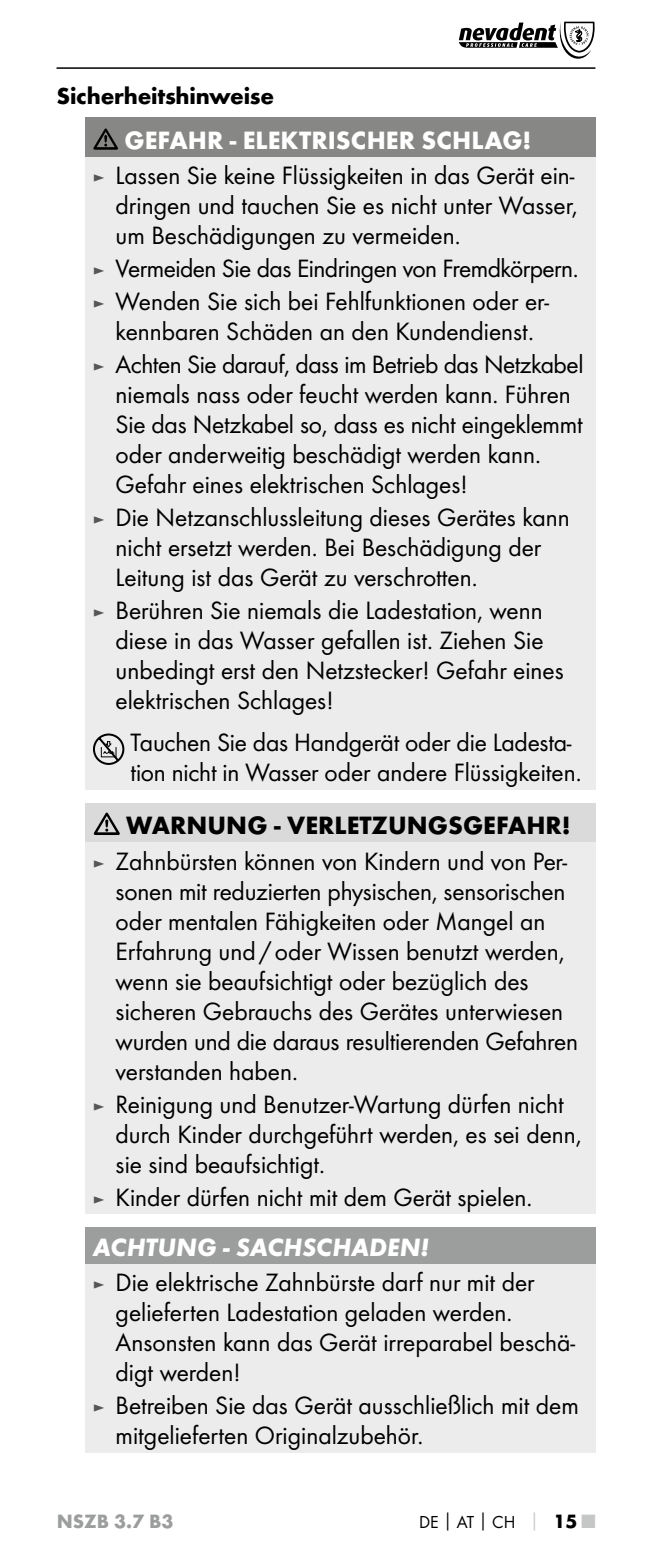
<style>
.page{position:relative;width:652px;height:1560px;background:#fff}
.page>*{position:absolute;margin:0;border:0;box-sizing:border-box;transform-origin:0 0}
.t1{font:26px/30px "Futura Boo";color:#000}
.t2{font:26px/32.8px "Futura Boo";letter-spacing:-.02em;color:#000}
.t3{font:700 26px "Futura";color:#fff}
.t4{font:700 26px "Futura";color:#000}
.t5{font:italic 700 26px "Futura";color:#fff}
.t6{font:700 24px "Futura";letter-spacing:-.01em;color:#000}
.t7{font:700 20px "Futura";color:#9c9d9d}
.t8{font:18px "Futura Boo";color:#000}
.s1{font-size:18px;color:#565656}
.s2{font-family:"Futura";font-weight:700}
.s3{font-family:"Futura";font-weight:700;color:#c5c6c6}
.s4{font-family:"Futura";font-weight:700;font-size:20px}
.s5{font-family:"Futura";font-weight:700;font-size:20px;color:#c5c6c6}
</style>
<div class="page">
<svg style="left:459px;top:21px;width:136px;height:38px"></svg>
<hr style="left:57px;top:67px;width:538px;height:2px;background:#000">
<div style="left:85px;top:118px;width:510px;height:39px;background:#878786"></div>
<div style="left:85px;top:157px;width:510px;height:632px;background:#ececed"></div>
<svg style="left:93px;top:128px;width:25px;height:22px"></svg>
<svg style="left:93px;top:733px;width:31px;height:32px"></svg>
<div style="left:85px;top:803px;width:510px;height:39px;background:#dadada"></div>
<div style="left:85px;top:842px;width:510px;height:371px;background:#ececed"></div>
<svg style="left:94px;top:812px;width:26px;height:23px"></svg>
<div style="left:85px;top:1226px;width:510px;height:37px;background:#9c9d9d"></div>
<div style="left:85px;top:1263px;width:510px;height:188px;background:#ececed"></div>
<p class="t6" style="left:57px;top:81px;width:219px">Sicherheitshinweise</p>
<p class="t3" style="left:125px;top:124px;width:408px">GEFAHR - ELEKTRISCHER SCHLAG!</p>
<p class="t1" style="left:116px;top:160px;width:464px;text-indent:-23px"><span class="s1">►</span> Lassen Sie keine Flüssigkeiten in das Gerät ein&shy;dringen und tauchen Sie es nicht unter Wasser, um Beschädigungen zu vermeiden.</p>
<p class="t1" style="left:93px;top:252px;width:484px;line-height:32.8px"><span class="s1">►</span> Vermeiden Sie das Eindringen von Fremdkörpern. <span class="s1">►</span> Wenden Sie sich bei Fehlfunktionen oder er-</p>
<p class="t2" style="left:93px;top:315px;width:492px;text-indent:23px">kennbaren Schäden an den Kundendienst.<br><span class="s1">►</span> Achten Sie darauf, dass im Betrieb das Netzkabel</p>
<p class="t1" style="left:116px;top:379px;width:469px">niemals nass oder feucht werden kann. Führen Sie das Netzkabel so, dass es nicht eingeklemmt oder anderweitig beschädigt werden kann.<br>Gefahr eines elektrischen Schlages!</p>
<p class="t1" style="left:116px;top:502px;width:456px;text-indent:-23px"><span class="s1">►</span> Die Netzanschlussleitung dieses Gerätes kann nicht ersetzt werden. Bei Beschädigung der<br>Leitung ist das Gerät zu verschrotten.</p>
<p class="t1" style="left:116px;top:595px;width:450px;text-indent:-23px"><span class="s1">►</span> Berühren Sie niemals die Ladestation, wenn diese in das Wasser gefallen ist. Ziehen Sie unbedingt erst den Netzstecker! Gefahr eines elektrischen Schlages!</p>
<p class="t1" style="left:131px;top:727px;width:449px">Tauchen Sie das Handgerät oder die Ladesta&shy;tion nicht in Wasser oder andere Flüssigkeiten.</p>
<p class="t4" style="left:126px;top:809px;width:446px">WARNUNG - VERLETZUNGSGEFAHR!</p>
<p class="t1" style="left:116px;top:845px;width:464px;text-indent:-23px"><span class="s1">►</span> Zahnbürsten können von Kindern und von Per&shy;sonen mit reduzierten physischen, sensorischen oder mentalen Fähigkeiten oder Mangel an Erfahrung und/oder Wissen benutzt werden, wenn sie beaufsichtigt oder bezüglich des sicheren Gebrauchs des Gerätes unterwiesen wurden und die daraus resultierenden Gefahren verstanden haben.</p>
<p class="t1" style="left:116px;top:1088px;width:468px;text-indent:-23px"><span class="s1">►</span> Reinigung und Benutzer-Wartung dürfen nicht durch Kinder durchgeführt werden, es sei denn, sie sind beaufsichtigt.</p>
<p class="t1" style="left:93px;top:1181px;width:438px"><span class="s1">►</span> Kinder dürfen nicht mit dem Gerät spielen.</p>
<p class="t5" style="left:93px;top:1230px;width:338px">ACHTUNG - SACHSCHADEN!</p>
<p class="t1" style="left:116px;top:1267px;width:461px;text-indent:-23px"><span class="s1">►</span> Die elektrische Zahnbürste darf nur mit der gelieferten Ladestation geladen werden.<br>Ansonsten kann das Gerät irreparabel beschä&shy;digt werden!</p>
<p class="t1" style="left:116px;top:1390px;width:465px;text-indent:-23px"><span class="s1">►</span> Betreiben Sie das Gerät ausschließlich mit dem mitgelieferten Originalzubehör.</p>
<p class="t7" style="left:57px;top:1508px;width:118px">NSZB 3.7 B3</p>
<p class="t8" style="left:419px;top:1511px;width:178px">DE<span class="s2">│</span>AT<span class="s2">│</span>CH <span class="s3">│</span> <span class="s4">15</span> <span class="s5">■</span></p>
</div>
